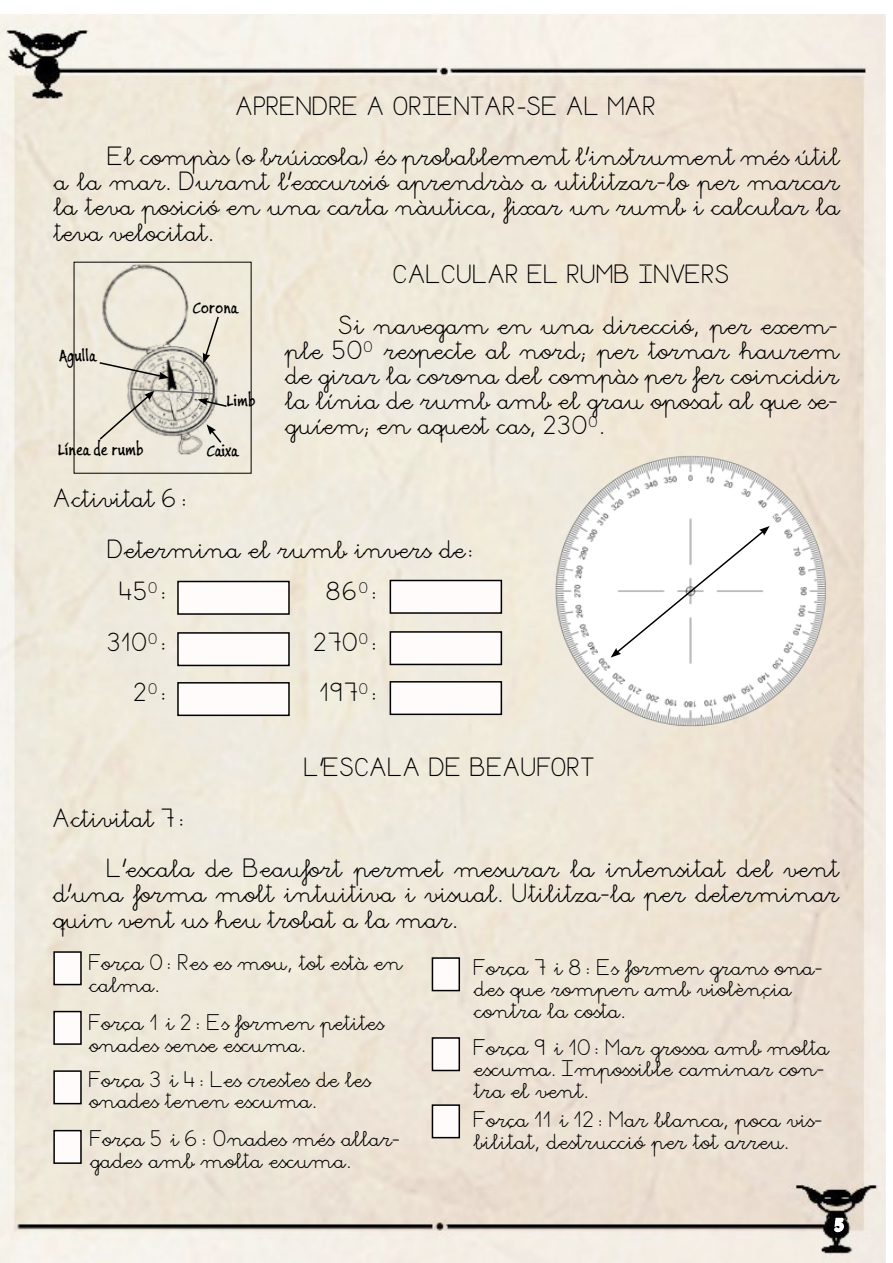
<style>
.page{position:relative;width:893px;height:1263px;background:#fff}
.page>*{position:absolute;margin:0;border:0;box-sizing:border-box;transform-origin:0 0}
.t1{font:21px/25.2px "Massallera";color:#000;text-align:justify}
.t2{font:18px/21.6px "Massallera";color:#000}
.t3{font:18px "Buxton Sketch";color:#000}
</style>
<div class="page">
<img style="left:0;top:14px;width:886px;height:1249px">
<img style="left:100px;top:264px;width:119px;height:191px">
<svg style="left:98px;top:361px;width:71px;height:18px"></svg>
<svg style="left:203px;top:315px;width:17px;height:49px"></svg>
<svg style="left:98px;top:388px;width:130px;height:56px;background:#cfcbc0"></svg>
<svg style="left:833px;top:1216px;width:13px;height:17px"></svg>
<div style="left:54px;top:952px;width:27px;height:32px;background:#fffbfb"></div>
<div style="left:53px;top:951px;width:29px;height:34px;border:2px solid #000"></div>
<div style="left:54px;top:1011px;width:27px;height:33px;background:#fffbfb"></div>
<div style="left:53px;top:1011px;width:29px;height:34px;border:2px solid #000"></div>
<div style="left:54px;top:1071px;width:27px;height:32px;background:#fffbfb"></div>
<div style="left:53px;top:1070px;width:29px;height:34px;border:2px solid #000"></div>
<div style="left:54px;top:1130px;width:27px;height:33px;background:#fffbfb"></div>
<div style="left:53px;top:1130px;width:29px;height:34px;border:2px solid #000"></div>
<div style="left:432px;top:958px;width:27px;height:32px;background:#fffbfb"></div>
<div style="left:432px;top:957px;width:28px;height:34px;border:2px solid #000"></div>
<div style="left:432px;top:1038px;width:27px;height:32px;background:#fffbfb"></div>
<div style="left:432px;top:1037px;width:28px;height:34px;border:2px solid #000"></div>
<div style="left:432px;top:1105px;width:27px;height:33px;background:#fffbfb"></div>
<div style="left:432px;top:1104px;width:28px;height:34px;border:2px solid #000"></div>
<img style="left:547px;top:446px;width:288px;height:288px">
<svg style="left:611px;top:526px;width:159px;height:132px"></svg>
<div style="left:178px;top:581px;width:111px;height:33px;background:#fffbfb"></div>
<div style="left:177px;top:581px;width:113px;height:34px;border:2px solid #000"></div>
<div style="left:178px;top:633px;width:111px;height:32px;background:#fffbfb"></div>
<div style="left:177px;top:632px;width:113px;height:34px;border:2px solid #000"></div>
<div style="left:178px;top:683px;width:111px;height:32px;background:#fffbfb"></div>
<div style="left:177px;top:682px;width:113px;height:34px;border:2px solid #000"></div>
<div style="left:390px;top:580px;width:111px;height:33px;background:#fffbfb"></div>
<div style="left:390px;top:580px;width:112px;height:34px;border:2px solid #000"></div>
<div style="left:390px;top:632px;width:111px;height:32px;background:#fffbfb"></div>
<div style="left:390px;top:631px;width:112px;height:34px;border:2px solid #000"></div>
<div style="left:390px;top:682px;width:111px;height:32px;background:#fffbfb"></div>
<div style="left:390px;top:681px;width:112px;height:34px;border:2px solid #000"></div>
<p class="t1" style="left:236px;top:95px;width:422px">APRENDRE A ORIENTAR-SE AL MAR</p>
<p class="t1" style="left:54px;top:146px;width:787px;text-indent:54px">El compàs (o brúixola) és probablement l’instrument més útil a la mar. Durant l’excursió aprendràs a utilitzar-lo per marcar la teva posició en una carta nàutica, fixar un rumb i calcular la teva velocitat.</p>
<p class="t3" style="left:59px;top:343px;width:38px">Agulla</p>
<p class="t3" style="left:192px;top:295px;width:47px">Corona</p>
<p class="t3" style="left:226px;top:388px;width:31px">Limb</p>
<p class="t3" style="left:58px;top:437px;width:87px">Línea de rumb</p>
<p class="t3" style="left:207px;top:438px;width:33px">Caixa</p>
<p class="t1" style="left:394px;top:264px;width:338px">CALCULAR EL RUMB INVERS</p>
<p class="t1" style="left:285px;top:314px;width:555px;text-indent:54px">Si navegam en una direcció, per exem&shy;ple 50<sup>O</sup> respecte al nord; per tornar haurem de girar la corona del compàs per fer coincidir la línia de rumb amb el grau oposat al que se&shy;guíem; en aquest cas, 230<sup>O</sup>.</p>
<p class="t1" style="left:54px;top:488px;width:135px">Activitat 6:</p>
<p class="t1" style="left:120px;top:530px;width:355px;line-height:42.6px;text-indent:-12px">Determina el rumb invers de:<br>45<sup>O</sup>:</p>
<p class="t1" style="left:108px;top:631px;width:60px">310<sup>O</sup>:</p>
<p class="t1" style="left:135px;top:682px;width:33px">2<sup>O</sup>:</p>
<p class="t1" style="left:327px;top:581px;width:52px">86<sup>O</sup>:</p>
<p class="t1" style="left:314px;top:631px;width:64px">270<sup>O</sup>:</p>
<p class="t1" style="left:321px;top:682px;width:58px">197<sup>O</sup>:</p>
<p class="t1" style="left:305px;top:757px;width:292px">L’ESCALA DE BEAUFORT</p>
<p class="t1" style="left:53px;top:807px;width:133px">Activitat 7:</p>
<p class="t1" style="left:53px;top:858px;width:787px;text-indent:54px">L’escala de Beaufort permet mesurar la intensitat del vent d’una forma molt intuitiva i visual. Utilitza-la per determinar quin vent us heu trobat a la mar.</p>
<p class="t2" style="left:90px;top:954px;width:314px">Força 0: Res es mou, tot està en calma.</p>
<p class="t2" style="left:90px;top:1013px;width:296px">Força 1 i 2: Es formen petites onades sense escuma.</p>
<p class="t2" style="left:90px;top:1070px;width:283px">Força 3 i 4: Les crestes de les onades tenen escuma.</p>
<p class="t2" style="left:90px;top:1130px;width:312px">Força 5 i 6: Onades més allar&shy;gades amb molta escuma.</p>
<p class="t2" style="left:474px;top:958px;width:351px">Força 7 i 8: Es formen grans ona&shy;des que rompen amb violència contra la costa.</p>
<p class="t2" style="left:474px;top:1038px;width:356px">Força 9 i 10: Mar grossa amb molta escuma. Impossible caminar con&shy;tra el vent.</p>
<p class="t2" style="left:474px;top:1111px;width:351px">Força 11 i 12: Mar blanca, poca vis&shy;bilitat, destrucció per tot arreu.</p>
</div>
